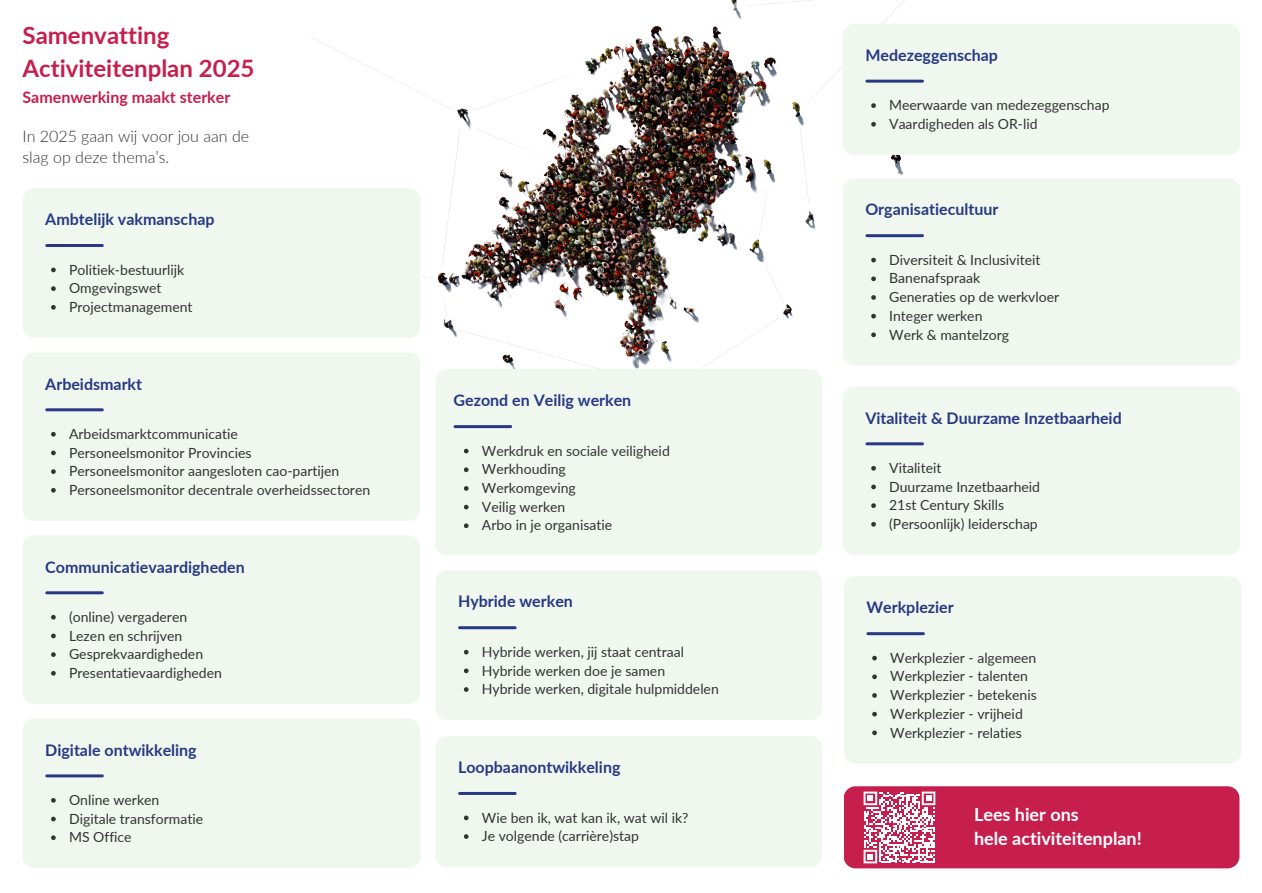
<style>
.page{position:relative;width:1262px;height:893px;background:#fff}
.page>*{position:absolute;margin:0;border:0;box-sizing:border-box;transform-origin:0 0}
.t1{font:700 24px/33px "Lato";color:#c61e4d}
.t2{font:700 18px/24px "Lato";color:#fff}
.t3{font:700 16px "Lato";color:#273984}
.t4{font:300 16px/21.4px "Lato";color:#333}
.t5{font:700 16px "Lato";color:#c61e4d}
.t6{font:14px "Lato";color:#333}
</style>
<div class="page">
<img style="left:311px;top:0;width:594px;height:378px">
<div style="left:22px;top:188px;width:398px;height:150px;background:#eff7ee;border-radius:12px"></div>
<hr style="left:47px;top:244px;width:55px;height:3px;background:#273984">
<div style="left:22px;top:352px;width:398px;height:169px;background:#eff7ee;border-radius:12px"></div>
<hr style="left:47px;top:408px;width:55px;height:3px;background:#273984">
<div style="left:22px;top:535px;width:398px;height:169px;background:#eff7ee;border-radius:12px"></div>
<hr style="left:47px;top:591px;width:55px;height:3px;background:#273984">
<div style="left:22px;top:718px;width:398px;height:150px;background:#eff7ee;border-radius:12px"></div>
<hr style="left:47px;top:774px;width:55px;height:3px;background:#273984">
<div style="left:435px;top:369px;width:387px;height:186px;background:#eff7ee;border-radius:12px"></div>
<hr style="left:455px;top:425px;width:55px;height:3px;background:#273984">
<div style="left:435px;top:570px;width:387px;height:150px;background:#eff7ee;border-radius:12px"></div>
<hr style="left:459px;top:626px;width:56px;height:3px;background:#273984">
<div style="left:435px;top:736px;width:387px;height:131px;background:#eff7ee;border-radius:12px"></div>
<hr style="left:459px;top:792px;width:56px;height:3px;background:#273984">
<div style="left:842px;top:24px;width:398px;height:131px;background:#eff7ee;border-radius:12px"></div>
<hr style="left:867px;top:80px;width:55px;height:3px;background:#273984">
<div style="left:842px;top:178px;width:398px;height:187px;background:#eff7ee;border-radius:12px"></div>
<hr style="left:867px;top:234px;width:55px;height:3px;background:#273984">
<div style="left:842px;top:386px;width:398px;height:169px;background:#eff7ee;border-radius:12px"></div>
<hr style="left:867px;top:442px;width:55px;height:3px;background:#273984">
<div style="left:843px;top:576px;width:398px;height:187px;background:#eff7ee;border-radius:12px"></div>
<hr style="left:868px;top:632px;width:55px;height:3px;background:#273984">
<svg style="left:844px;top:786px;width:395px;height:82px;background:#cb325c"></svg>
<svg style="left:51px;top:267px;width:5px;height:5px"></svg>
<svg style="left:51px;top:286px;width:5px;height:5px"></svg>
<svg style="left:51px;top:305px;width:5px;height:4px"></svg>
<svg style="left:51px;top:432px;width:5px;height:4px"></svg>
<svg style="left:51px;top:450px;width:5px;height:5px"></svg>
<svg style="left:51px;top:469px;width:5px;height:5px"></svg>
<svg style="left:51px;top:488px;width:5px;height:4px"></svg>
<svg style="left:51px;top:615px;width:5px;height:4px"></svg>
<svg style="left:51px;top:633px;width:5px;height:5px"></svg>
<svg style="left:51px;top:652px;width:5px;height:5px"></svg>
<svg style="left:51px;top:671px;width:5px;height:4px"></svg>
<svg style="left:51px;top:798px;width:5px;height:4px"></svg>
<svg style="left:51px;top:816px;width:5px;height:5px"></svg>
<svg style="left:51px;top:835px;width:5px;height:5px"></svg>
<svg style="left:464px;top:448px;width:4px;height:5px"></svg>
<svg style="left:464px;top:467px;width:4px;height:5px"></svg>
<svg style="left:464px;top:486px;width:4px;height:4px"></svg>
<svg style="left:464px;top:504px;width:4px;height:5px"></svg>
<svg style="left:464px;top:523px;width:4px;height:5px"></svg>
<svg style="left:464px;top:649px;width:4px;height:5px"></svg>
<svg style="left:464px;top:668px;width:4px;height:5px"></svg>
<svg style="left:464px;top:687px;width:4px;height:4px"></svg>
<svg style="left:464px;top:815px;width:4px;height:5px"></svg>
<svg style="left:464px;top:834px;width:4px;height:4px"></svg>
<svg style="left:871px;top:103px;width:5px;height:5px"></svg>
<svg style="left:871px;top:122px;width:5px;height:5px"></svg>
<svg style="left:871px;top:258px;width:5px;height:4px"></svg>
<svg style="left:871px;top:276px;width:5px;height:5px"></svg>
<svg style="left:871px;top:295px;width:5px;height:5px"></svg>
<svg style="left:871px;top:314px;width:5px;height:4px"></svg>
<svg style="left:871px;top:332px;width:5px;height:5px"></svg>
<svg style="left:871px;top:466px;width:5px;height:4px"></svg>
<svg style="left:871px;top:484px;width:5px;height:5px"></svg>
<svg style="left:871px;top:503px;width:5px;height:5px"></svg>
<svg style="left:871px;top:522px;width:5px;height:4px"></svg>
<svg style="left:872px;top:655px;width:5px;height:5px"></svg>
<svg style="left:872px;top:674px;width:5px;height:5px"></svg>
<svg style="left:872px;top:693px;width:5px;height:4px"></svg>
<svg style="left:872px;top:711px;width:5px;height:5px"></svg>
<svg style="left:872px;top:730px;width:5px;height:5px"></svg>
<p class="t1" style="left:22px;top:19px;width:233px">Samenvatting<br>Activiteitenplan 2025</p>
<p class="t5" style="left:22px;top:87px;width:209px">Samenwerking maakt sterker</p>
<h3 class="t4" style="left:22px;top:125px;width:228px">In 2025 gaan wij voor jou aan de slag op deze thema’s.</h3>
<p class="t3" style="left:45px;top:209px;width:171px">Ambtelijk vakmanschap</p>
<h1 class="t6" style="left:69px;top:261px;width:117px">Politiek-bestuurlijk</h1>
<h3 class="t6" style="left:69px;top:279px;width:94px">Omgevingswet</h3>
<p class="t6" style="left:69px;top:298px;width:125px">Projectmanagement</p>
<h3 class="t3" style="left:45px;top:374px;width:98px">Arbeidsmarkt</h3>
<p class="t6" style="left:69px;top:425px;width:170px">Arbeidsmarktcommunicatie</p>
<p class="t6" style="left:69px;top:444px;width:184px">Personeelsmonitor Provincies</p>
<p class="t6" style="left:69px;top:462px;width:272px">Personeelsmonitor aangesloten cao-partijen</p>
<p class="t6" style="left:69px;top:481px;width:303px">Personeelsmonitor decentrale overheidssectoren</p>
<p class="t3" style="left:45px;top:556px;width:201px">Communicatievaardigheden</p>
<p class="t6" style="left:69px;top:608px;width:120px">(online) vergaderen</p>
<h3 class="t6" style="left:69px;top:626px;width:115px">Lezen en schrijven</h3>
<p class="t6" style="left:69px;top:645px;width:136px">Gesprekvaardigheden</p>
<p class="t6" style="left:69px;top:664px;width:154px">Presentatievaardigheden</p>
<p class="t3" style="left:45px;top:739px;width:153px">Digitale ontwikkeling</p>
<p class="t6" style="left:69px;top:791px;width:92px">Online werken</p>
<h3 class="t6" style="left:69px;top:809px;width:136px">Digitale transformatie</h3>
<p class="t6" style="left:69px;top:828px;width:64px">MS Office</p>
<p class="t3" style="left:453px;top:390px;width:179px">Gezond en Veilig werken</p>
<p class="t6" style="left:482px;top:442px;width:189px">Werkdruk en sociale veiligheid</p>
<p class="t6" style="left:482px;top:460px;width:85px">Werkhouding</p>
<p class="t6" style="left:482px;top:479px;width:95px">Werkomgeving</p>
<h3 class="t6" style="left:482px;top:498px;width:85px">Veilig werken</h3>
<p class="t6" style="left:482px;top:516px;width:132px">Arbo in je organisatie</p>
<p class="t3" style="left:458px;top:591px;width:116px">Hybride werken</p>
<p class="t6" style="left:482px;top:643px;width:204px">Hybride werken, jij staat centraal</p>
<p class="t6" style="left:482px;top:661px;width:185px">Hybride werken doe je samen</p>
<p class="t6" style="left:482px;top:680px;width:238px">Hybride werken, digitale hulpmiddelen</p>
<p class="t3" style="left:458px;top:757px;width:164px">Loopbaanontwikkeling</p>
<h3 class="t6" style="left:482px;top:808px;width:208px">Wie ben ik, wat kan ik, wat wil ik?</h3>
<p class="t6" style="left:482px;top:827px;width:159px">Je volgende (carrière)stap</p>
<p class="t3" style="left:865px;top:45px;width:134px">Medezeggenschap</p>
<p class="t6" style="left:889px;top:96px;width:222px">Meerwaarde van medezeggenschap</p>
<p class="t6" style="left:889px;top:115px;width:150px">Vaardigheden als OR-lid</p>
<p class="t3" style="left:865px;top:200px;width:134px">Organisatiecultuur</p>
<p class="t6" style="left:889px;top:251px;width:153px">Diversiteit &amp; Inclusiviteit</p>
<h3 class="t6" style="left:889px;top:270px;width:92px">Banenafspraak</h3>
<p class="t6" style="left:889px;top:288px;width:172px">Generaties op de werkvloer</p>
<p class="t6" style="left:889px;top:307px;width:95px">Integer werken</p>
<p class="t6" style="left:889px;top:326px;width:121px">Werk &amp; mantelzorg</p>
<p class="t3" style="left:865px;top:408px;width:258px">Vitaliteit &amp; Duurzame Inzetbaarheid</p>
<p class="t6" style="left:889px;top:459px;width:54px">Vitaliteit</p>
<h3 class="t6" style="left:889px;top:478px;width:152px">Duurzame Inzetbaarheid</h3>
<p class="t6" style="left:889px;top:496px;width:116px">21st Century Skills</p>
<p class="t6" style="left:889px;top:515px;width:150px">(Persoonlijk) leiderschap</p>
<p class="t3" style="left:866px;top:597px;width:89px">Werkplezier</p>
<p class="t6" style="left:890px;top:649px;width:148px">Werkplezier - algemeen</p>
<h3 class="t6" style="left:890px;top:667px;width:139px">Werkplezier - talenten</h3>
<p class="t6" style="left:890px;top:686px;width:148px">Werkplezier - betekenis</p>
<p class="t6" style="left:890px;top:705px;width:134px">Werkplezier - vrijheid</p>
<p class="t6" style="left:890px;top:723px;width:133px">Werkplezier - relaties</p>
<h4 class="t2" style="left:974px;top:802px;width:169px">Lees hier ons<br>hele activiteitenplan!</h4>
</div>
